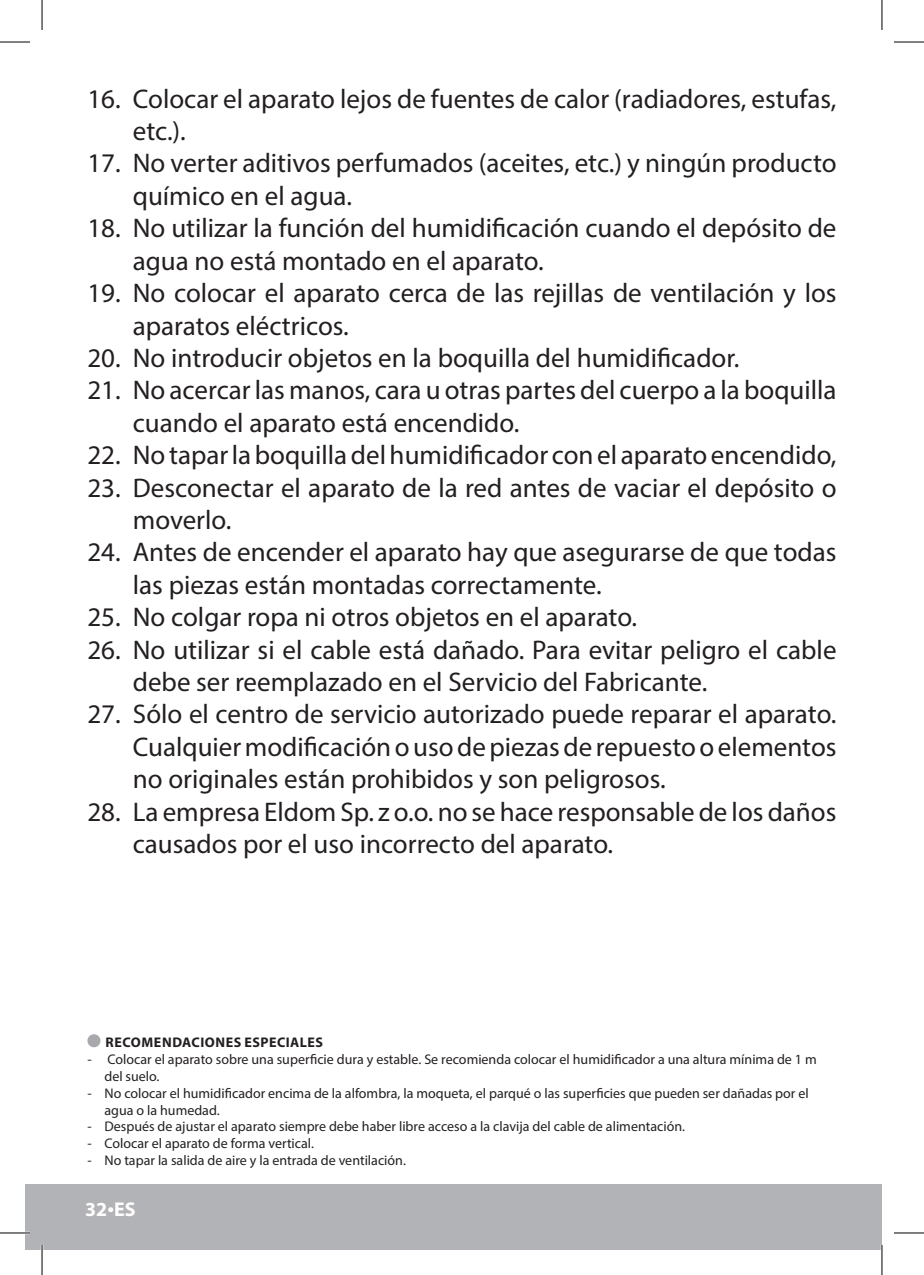
<style>
.page{position:relative;width:924px;height:1275px;background:#fff}
.page>*{position:absolute;margin:0;border:0;box-sizing:border-box;transform-origin:0 0}
.t1{font:27px/32.4px "Myriad Pro";color:#231f20}
.t2{font:700 20px "Myriad Pro";color:#fffefc}
.t3{font:14px/16.8px "Myriad Pro";color:#231f20}
.t4{font:700 14px "Myriad Pro";letter-spacing:.035em;color:#231f20}
.s1{font-weight:400;font-size:24px;color:#fff}
</style>
<div class="page">
<div style="left:25px;top:1184px;width:856px;height:66px;background:#b2b3b7"></div>
<div style="left:87px;top:1034px;width:13px;height:13px;background:#a8a9ad;border-radius:50%"></div>
<hr style="left:0;top:1231px;width:30px;height:3px;background:#fff">
<hr style="left:41px;top:1245px;width:2px;height:30px;background:#fff">
<hr style="left:880px;top:1245px;width:2px;height:30px;background:#fff">
<hr style="left:0;top:42px;width:30px;height:1px;background:#000">
<hr style="left:893px;top:42px;width:30px;height:1px;background:#000">
<hr style="left:0;top:1232px;width:30px;height:1px;background:#000">
<hr style="left:893px;top:1232px;width:30px;height:1px;background:#000">
<hr style="left:42px;top:0;width:1px;height:30px;background:#000">
<hr style="left:42px;top:1245px;width:1px;height:30px;background:#000">
<hr style="left:881px;top:0;width:1px;height:30px;background:#000">
<hr style="left:881px;top:1245px;width:1px;height:30px;background:#000">
<p class="t1" style="left:133px;top:82px;width:705px;text-indent:-45px">16. Colocar el aparato lejos de fuentes de calor (radiadores, estufas, etc.).</p>
<p class="t1" style="left:133px;top:147px;width:705px;text-indent:-45px">17. No verter aditivos perfumados (aceites, etc.) y ningún producto químico en el agua.</p>
<p class="t1" style="left:133px;top:212px;width:704px;text-indent:-45px">18. No utilizar la función del humidificación cuando el depósito de agua no está montado en el aparato.</p>
<p class="t1" style="left:133px;top:276px;width:705px;text-indent:-45px">19. No colocar el aparato cerca de las rejillas de ventilación y los aparatos eléctricos.</p>
<p class="t1" style="left:87px;top:341px;width:653px">20. No introducir objetos en la boquilla del humidificador.</p>
<p class="t1" style="left:133px;top:374px;width:705px;text-indent:-45px">21. No acercar las manos, cara u otras partes del cuerpo a la boquilla cuando el aparato está encendido.</p>
<p class="t1" style="left:87px;top:438px;width:750px">22. No tapar la boquilla del humidificador con el aparato encendido,</p>
<p class="t1" style="left:133px;top:471px;width:704px;text-indent:-45px">23. Desconectar el aparato de la red antes de vaciar el depósito o moverlo.</p>
<p class="t1" style="left:133px;top:536px;width:704px;text-indent:-45px">24. Antes de encender el aparato hay que asegurarse de que todas las piezas están montadas correctamente.</p>
<p class="t1" style="left:87px;top:600px;width:551px">25. No colgar ropa ni otros objetos en el aparato.</p>
<p class="t1" style="left:133px;top:633px;width:704px;text-indent:-45px">26. No utilizar si el cable está dañado. Para evitar peligro el cable debe ser reemplazado en el Servicio del Fabricante.</p>
<p class="t1" style="left:133px;top:698px;width:705px;text-align:justify;text-indent:-45px">27. Sólo el centro de servicio autorizado puede reparar el aparato.<br>Cualquier modificación o uso de piezas de repuesto o elementos no originales están prohibidos y son peligrosos.</p>
<p class="t1" style="left:133px;top:795px;width:704px;text-indent:-45px">28. La empresa Eldom Sp. z o.o. no se hace responsable de los daños causados por el uso incorrecto del aparato.</p>
<p class="t4" style="left:105px;top:1033px;width:219px">RECOMENDACIONES ESPECIALES</p>
<p class="t3" style="left:104px;top:1050px;width:713px;text-indent:-17px">- Colocar el aparato sobre una superficie dura y estable. Se recomienda colocar el humidificador a una altura mínima de 1 m del suelo.</p>
<p class="t3" style="left:104px;top:1084px;width:705px;text-indent:-17px">- No colocar el humidificador encima de la alfombra, la moqueta, el parqué o las superficies que pueden ser dañadas por el agua o la humedad.</p>
<p class="t3" style="left:87px;top:1118px;width:599px">- Después de ajustar el aparato siempre debe haber libre acceso a la clavija del cable de alimentación.</p>
<p class="t3" style="left:87px;top:1134px;width:228px">- Colocar el aparato de forma vertical.</p>
<p class="t3" style="left:87px;top:1151px;width:320px">- No tapar la salida de aire y la entrada de ventilación.</p>
<p class="t2" style="left:85px;top:1196px;width:52px">32<span class="s1">•</span>ES</p>
</div>
